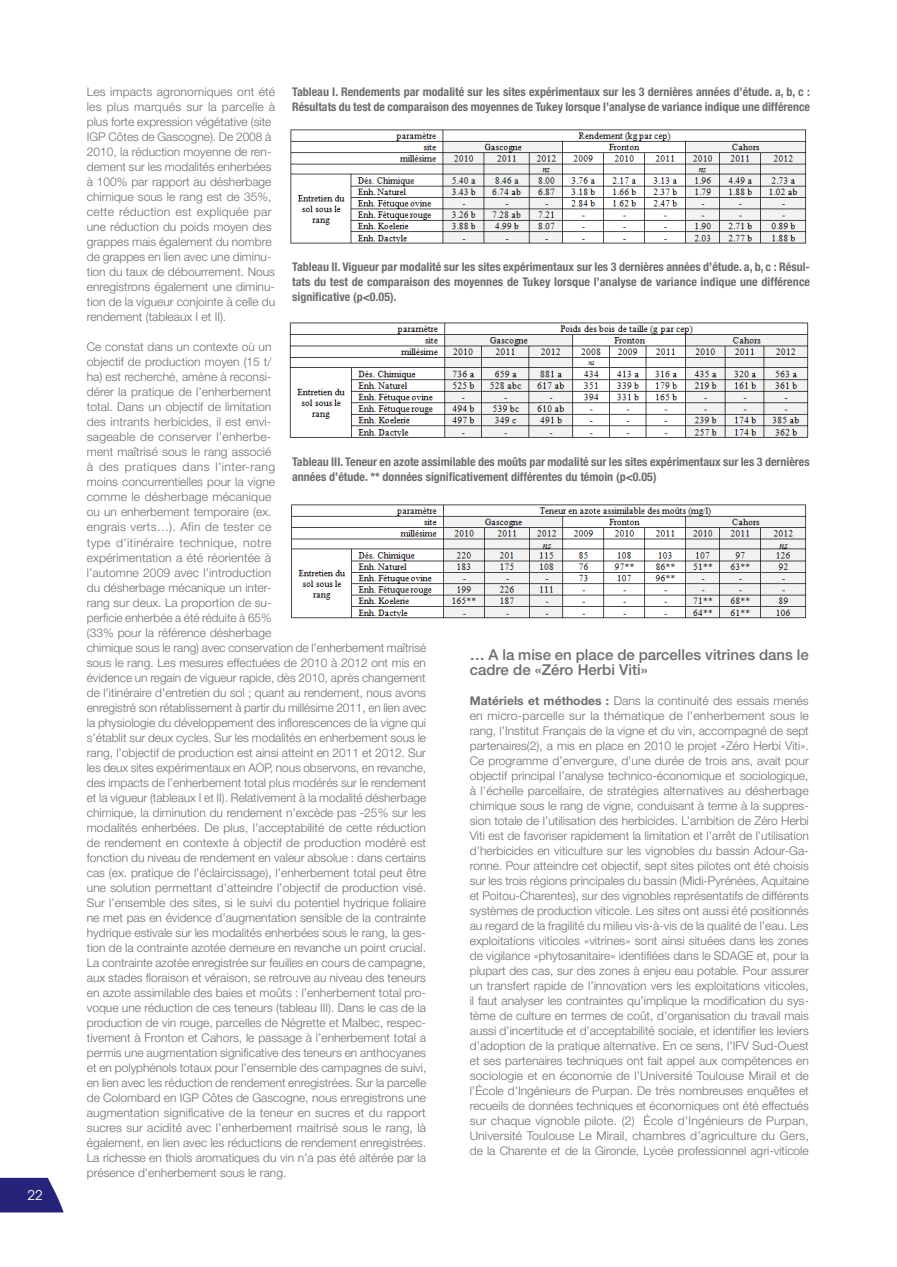
<style>
.page{position:relative;width:897px;height:1267px;background:#fff}
.page>*{position:absolute;margin:0;border:0;box-sizing:border-box;transform-origin:0 0}
._05-Body{font:500 15px/15px "Helvetica Neue";color:#6c6d70}
.t1{font:13.5px "Avant Garde";color:#fff}
._05-Body-2{font:300 12px/15px "Helvetica Neue";color:#6c6d70}
._05-Body-3{font:700 condensed 12px/15px "Helvetica Neue";color:#6c6d70}
.s1{font-weight:700}
</style>
<div class="page">
<img style="left:290px;top:129px;width:517px;height:115px">
<img style="left:289px;top:322px;width:520px;height:116px">
<img style="left:291px;top:504px;width:516px;height:115px">
<svg style="left:0;top:1177px;width:64px;height:36px;background:#47448f"></svg>
<p class="t1" style="left:28px;top:1187px;width:16px">22</p>
<p class="_05-Body-3" style="left:292px;top:84px;width:519px">Tableau I. Rendements par modalité sur les sites expérimentaux sur les 3 dernières années d’étude. a, b, c :<br>Résultats du test de comparaison des moyennes de Tukey lorsque l’analyse de variance indique une différence</p>
<p class="_05-Body-2" style="left:87px;top:84px;width:190px">Les impacts agronomiques ont été les plus marqués sur la parcelle à plus forte expression végétative (site IGP Côtes de Gascogne). De 2008 à 2010, la réduction moyenne de ren&shy;dement sur les modalités enherbées à 100% par rapport au désherbage chimique sous le rang est de 35%, cette réduction est expliquée par une réduction du poids moyen des grappes mais également du nombre de grappes en lien avec une diminu&shy;tion du taux de débourrement. Nous enregistrons également une diminu&shy;tion de la vigueur conjointe à celle du rendement (tableaux I et II).</p>
<p class="_05-Body-2" style="left:87px;top:339px;width:341px">Ce constat dans un contexte où un<br>objectif de production moyen (15 t/<br>ha) est recherché, amène à reconsi-<br>dérer la pratique de l’enherbement<br>total. Dans un objectif de limitation<br>des intrants herbicides, il est envi-<br>sageable de conserver l’enherbe-<br>ment maîtrisé sous le rang associé<br>à des pratiques dans l’inter-rang<br>moins concurrentielles pour la vigne<br>comme le désherbage mécanique<br>ou un enherbement temporaire (ex.<br>engrais verts…). Afin de tester ce<br>type d’itinéraire technique, notre<br>expérimentation a été réorientée à<br>l’automne 2009 avec l’introduction<br>du désherbage mécanique un inter-<br>rang sur deux. La proportion de su-<br>perficie enherbée a été réduite à 65%<br>(33% pour la référence désherbage<br>chimique sous le rang) avec conservation de l’enherbement maîtrisé sous le rang. Les mesures effectuées de 2010 à 2012 ont mis en évidence un regain de vigueur rapide, dès 2010, après changement de l’itinéraire d’entretien du sol ; quant au rendement, nous avons enregistré son rétablissement à partir du millésime 2011, en lien avec la physiologie du développement des inflorescences de la vigne qui s’établit sur deux cycles. Sur les modalités en enherbement sous le rang, l’objectif de production est ainsi atteint en 2011 et 2012. Sur les deux sites expérimentaux en AOP, nous observons, en revanche, des impacts de l’enherbement total plus modérés sur le rendement et la vigueur (tableaux I et II). Relativement à la modalité désherbage chimique, la diminution du rendement n’excède pas -25% sur les modalités enherbées. De plus, l’acceptabilité de cette réduction de rendement en contexte à objectif de production modéré est fonction du niveau de rendement en valeur absolue : dans certains cas (ex. pratique de l’éclaircissage), l’enherbement total peut être une solution permettant d’atteindre l’objectif de production visé.<br>Sur l’ensemble des sites, si le suivi du potentiel hydrique foliaire ne met pas en évidence d’augmentation sensible de la contrainte hydrique estivale sur les modalités enherbées sous le rang, la ges&shy;tion de la contrainte azotée demeure en revanche un point crucial.<br>La contrainte azotée enregistrée sur feuilles en cours de campagne, aux stades floraison et véraison, se retrouve au niveau des teneurs en azote assimilable des baies et moûts : l’enherbement total pro&shy;voque une réduction de ces teneurs (tableau III). Dans le cas de la production de vin rouge, parcelles de Négrette et Malbec, respec&shy;tivement à Fronton et Cahors, le passage à l’enherbement total a permis une augmentation significative des teneurs en anthocyanes et en polyphénols totaux pour l’ensemble des campagnes de suivi, en lien avec les réduction de rendement enregistrées. Sur la parcelle de Colombard en IGP Côtes de Gascogne, nous enregistrons une augmentation significative de la teneur en sucres et du rapport sucres sur acidité avec l’enherbement maitrisé sous le rang, là également, en lien avec les réductions de rendement enregistrées.<br>La richesse en thiols aromatiques du vin n’a pas été altérée par la présence d’enherbement sous le rang.</p>
<p class="_05-Body-3" style="left:292px;top:259px;width:519px;text-align:justify">Tableau II. Vigueur par modalité sur les sites expérimentaux sur les 3 dernières années d’étude. a, b, c : Résul&shy;tats du test de comparaison des moyennes de Tukey lorsque l’analyse de variance indique une différence significative (p&lt;0.05).</p>
<p class="_05-Body-3" style="left:292px;top:453px;width:519px">Tableau III. Teneur en azote assimilable des moûts par modalité sur les sites expérimentaux sur les 3 dernières années d’étude. ** données significativement différentes du témoin (p&lt;0.05)</p>
<p class="_05-Body" style="left:469px;top:647px;width:340px">… A la mise en place de parcelles vitrines dans le cadre de «Zéro Herbi Viti»</p>
<p class="_05-Body-2" style="left:469px;top:693px;width:341px;text-align:justify"><span class="s1">Matériels et méthodes :</span> Dans la continuité des essais menés en micro-parcelle sur la thématique de l’enherbement sous le rang, l’Institut Français de la vigne et du vin, accompagné de sept partenaires(2), a mis en place en 2010 le projet «Zéro Herbi Viti».<br>Ce programme d’envergure, d’une durée de trois ans, avait pour objectif principal l’analyse technico-économique et sociologique, à l’échelle parcellaire, de stratégies alternatives au désherbage chimique sous le rang de vigne, conduisant à terme à la suppres&shy;sion totale de l’utilisation des herbicides. L’ambition de Zéro Herbi Viti est de favoriser rapidement la limitation et l’arrêt de l’utilisation d’herbicides en viticulture sur les vignobles du bassin Adour-Ga&shy;ronne. Pour atteindre cet objectif, sept sites pilotes ont été choisis sur les trois régions principales du bassin (Midi-Pyrénées, Aquitaine et Poitou-Charentes), sur des vignobles représentatifs de différents systèmes de production viticole. Les sites ont aussi été positionnés au regard de la fragilité du milieu vis-à-vis de la qualité de l’eau. Les exploitations viticoles «vitrines» sont ainsi situées dans les zones de vigilance «phytosanitaire» identifiées dans le SDAGE et, pour la plupart des cas, sur des zones à enjeu eau potable. Pour assurer un transfert rapide de l’innovation vers les exploitations viticoles, il faut analyser les contraintes qu’implique la modification du sys&shy;tème de culture en termes de coût, d’organisation du travail mais aussi d’incertitude et d’acceptabilité sociale, et identifier les leviers d’adoption de la pratique alternative. En ce sens, l’IFV Sud-Ouest et ses partenaires techniques ont fait appel aux compétences en sociologie et en économie de l’Université Toulouse Mirail et de l’École d’Ingénieurs de Purpan. De très nombreuses enquêtes et recueils de données techniques et économiques ont été effectués sur chaque vignoble pilote. (2) École d’Ingénieurs de Purpan, Université Toulouse Le Mirail, chambres d’agriculture du Gers, de la Charente et de la Gironde, Lycée professionnel agri-viticole</p>
</div>
